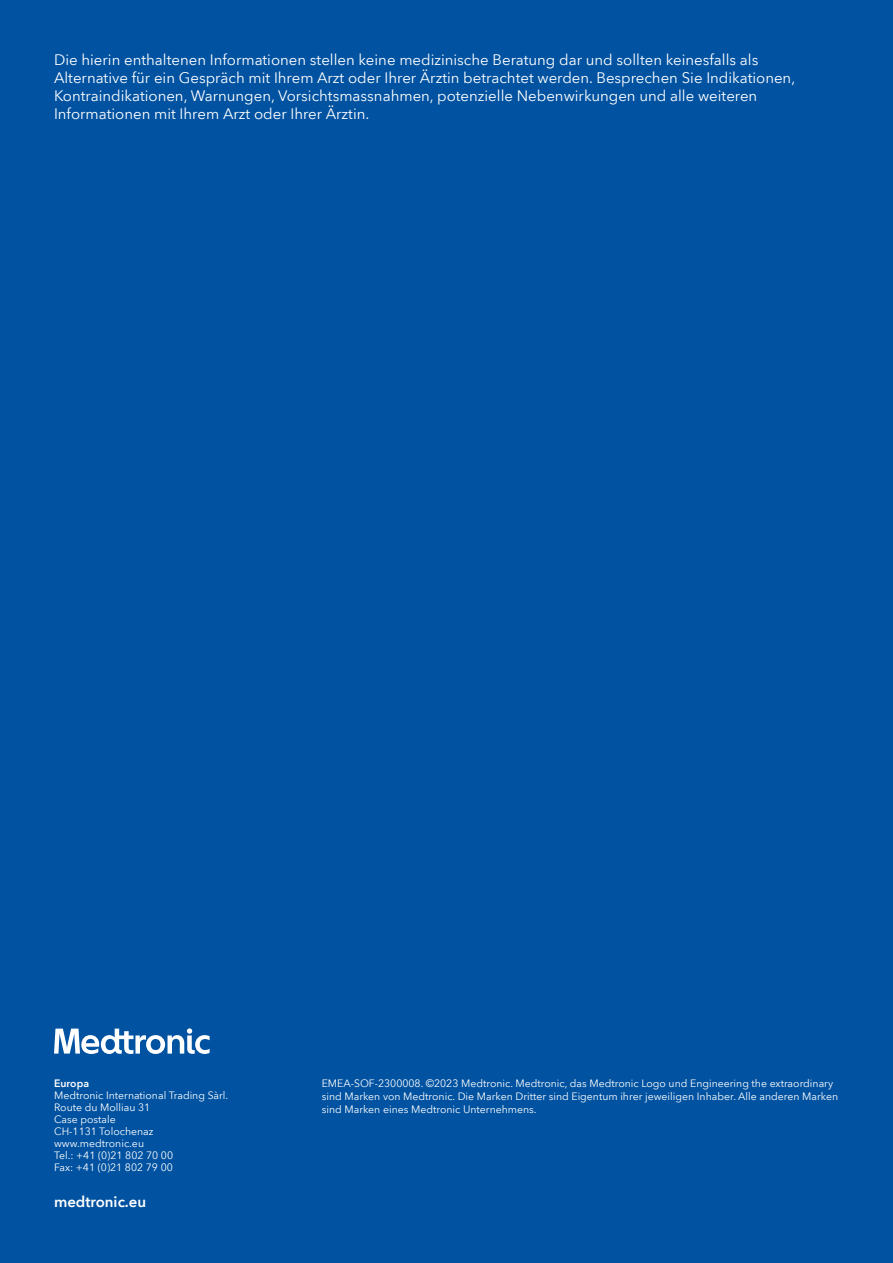
<style>
.page{position:relative;width:893px;height:1263px;background:#0152a1}
.page>*{position:absolute;margin:0;border:0;box-sizing:border-box;transform-origin:0 0}
.t1{font:15px/18px "Avenir Next World";color:#fff}
.t2{font:600 15px "Avenir Next World";color:#fff}
.t3{font:10.5px/12px "Avenir Next World";color:#fff}
.t4{font:600 10.5px "Avenir Next World";color:#fff}
</style>
<div class="page">
<svg style="left:54px;top:1028px;width:156px;height:26px"></svg>
<p class="t1" style="left:54px;top:51px;width:743px">Die hierin enthaltenen Informationen stellen keine medizinische Beratung dar und sollten keinesfalls als Alternative für ein Gespräch mit Ihrem Arzt oder Ihrer Ärztin betrachtet werden. Besprechen Sie Indikationen, Kontraindikationen, Warnungen, Vorsichtsmassnahmen, potenzielle Nebenwirkungen und alle weiteren Informationen mit Ihrem Arzt oder Ihrer Ärztin.</p>
<p class="t4" style="left:54px;top:1078px;width:36px">Europa</p>
<p class="t3" style="left:54px;top:1090px;width:176px">Medtronic International Trading Sàrl.<br>Route du Molliau 31<br>Case postale<br>CH-1131 Tolochenaz www.medtronic.eu<br>Tel.: +41 (0)21 802 70 00<br>Fax: +41 (0)21 802 79 00</p>
<h1 class="t2" style="left:54px;top:1193px;width:94px">medtronic.eu</h1>
<p class="t3" style="left:322px;top:1077px;width:518px;line-height:12.6px">EMEA-SOF-2300008. ©2023 Medtronic. Medtronic, das Medtronic Logo und Engineering the extraordinary sind Marken von Medtronic. Die Marken Dritter sind Eigentum ihrer jeweiligen Inhaber. Alle anderen Marken sind Marken eines Medtronic Unternehmens.</p>
</div>
